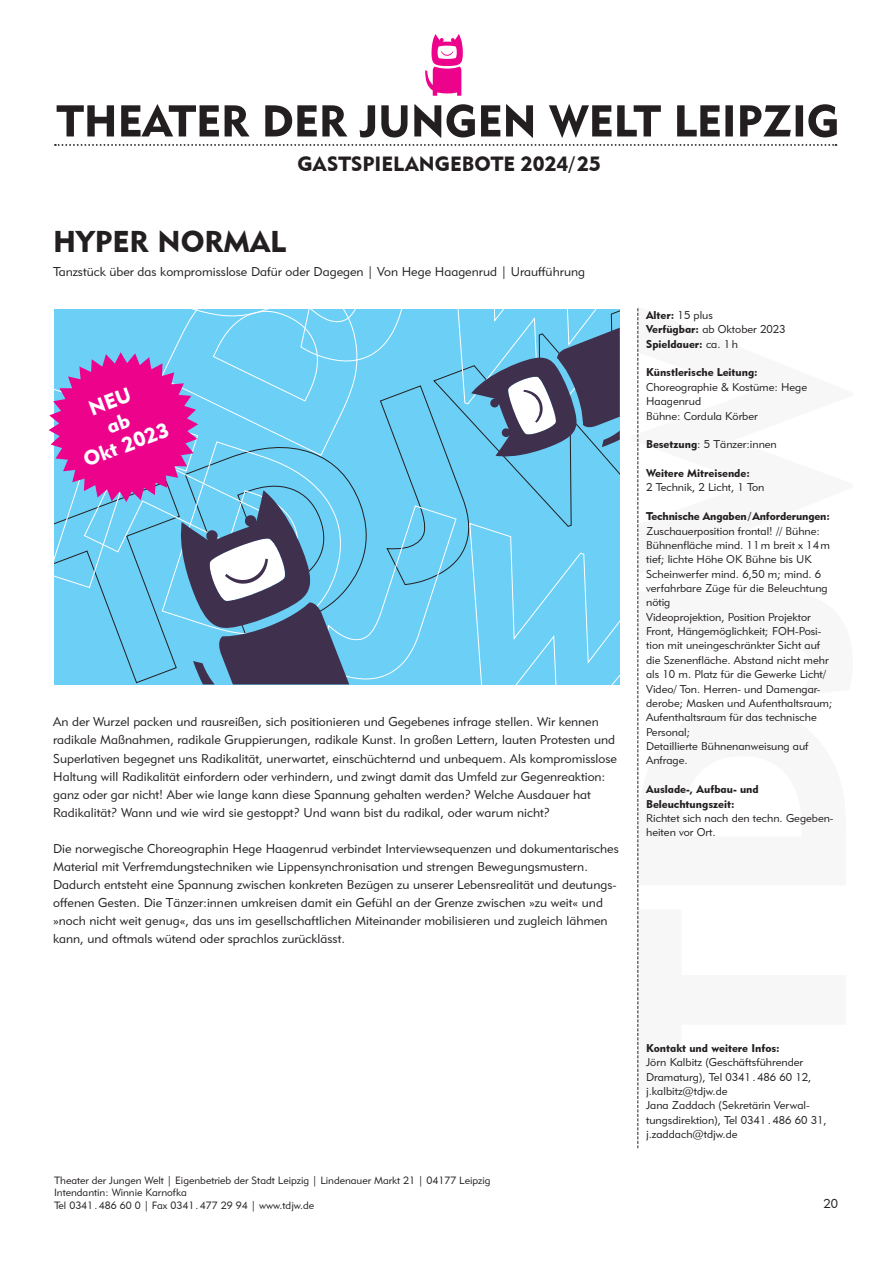
<style>
.page{position:relative;width:893px;height:1263px;background:#fff}
.page>*{position:absolute;margin:0;border:0;box-sizing:border-box;transform-origin:0 0}
.t1{font:30px "Geometric 415 BT Black A";color:#231f20}
.t2{font:21px/23.1px "Geometric 415 BT Black A";color:#fff;text-align:center}
.t3{font:20.55px "Geometric 415 BT Black A";color:#231f20}
.t4{font:12.75px/18px "Geometric 415 BT Lite A";color:#231f20}
.t5{font:11.25px/14.4px "Geometric 415 BT Lite A";color:#231f20}
.t6{font:11.25px/14.4px "Geometric 415 BT Black A";color:#231f20}
.t7{font:10.5px/12.6px "Geometric 415 BT Lite A";color:#231f20}
.s1{font-family:"Geometric 415 BT Lite A"}
.s2{font-family:"Geometric 415 BT Black A"}
</style>
<div class="page">
<svg style="left:55px;top:144px;width:781px;height:2px"></svg>
<svg style="left:425px;top:34px;width:38px;height:62px"></svg>
<svg style="left:57px;top:104px;width:780px;height:34px"></svg>
<svg style="left:637px;top:308px;width:1px;height:840px"></svg>
<div style="left:54px;top:309px;width:566px;height:79px;background:#6bcff6"></div>
<div style="left:349px;top:388px;width:271px;height:296px;background:#6bcff6"></div>
<svg style="left:471px;top:328px;width:149px;height:130px;background:#6489a7"></svg>
<svg style="left:49px;top:352px;width:300px;height:332px;background:#849acb"></svg>
<h3 class="t3" style="left:297px;top:152px;width:305px">GASTSPIELANGEBOTE 2024/25</h3>
<h1 class="t1" style="left:53px;top:224px;width:234px">HYPER NORMAL</h1>
<p class="t4" style="left:53px;top:263px;width:533px">Tanzstück über das kompromisslose Dafür oder Dagegen | Von Hege Haagenrud | Uraufführung</p>
<h2 class="t2" style="left:63px;top:406px;width:91px;rotate:-21deg">NEU<br>ab<br>Okt 2023</h2>
<p class="t4" style="left:53px;top:713px;width:565px">An der Wurzel packen und rausreißen, sich positionieren und Gegebenes infrage stellen. Wir kennen radikale Maßnahmen, radikale Gruppierungen, radikale Kunst. In großen Lettern, lauten Protesten und Superlativen begegnet uns Radikalität, unerwartet, einschüchternd und unbequem. Als kompromisslose Haltung will Radikalität einfordern oder verhindern, und zwingt damit das Umfeld zur Gegenreaktion: ganz oder gar nicht! Aber wie lange kann diese Spannung gehalten werden? Welche Ausdauer hat Radikalität? Wann und wie wird sie gestoppt? Und wann bist du radikal, oder warum nicht?</p>
<p class="t4" style="left:53px;top:839px;width:567px">Die norwegische Choreographin Hege Haagenrud verbindet Interviewsequenzen und dokumentarisches Material mit Verfremdungstechniken wie Lippensynchronisation und strengen Bewegungsmustern.<br>Dadurch entsteht eine Spannung zwischen konkreten Bezügen zu unserer Lebensrealität und deutungs&shy;offenen Gesten. Die Tänzer:innen umkreisen damit ein Gefühl an der Grenze zwischen »zu weit« und »noch nicht weit genug«, das uns im gesellschaftlichen Miteinander mobilisieren und zugleich lähmen kann, und oftmals wütend oder sprachlos zurücklässt.</p>
<p class="t6" style="left:646px;top:308px;width:68px">Alter: <span class="s1">15 plus</span></p>
<p class="t5" style="left:646px;top:322px;width:141px"><span class="s2">Verfügbar:</span> ab Oktober 2023</p>
<p class="t6" style="left:646px;top:336px;width:93px">Spieldauer: <span class="s1">ca. 1h</span></p>
<p class="t6" style="left:646px;top:365px;width:113px">Künstlerische Leitung:</p>
<p class="t5" style="left:646px;top:379px;width:163px">Choreographie &amp; Kostüme: Hege<br>Haagenrud<br>Bühne: Cordula Körber</p>
<p class="t5" style="left:646px;top:437px;width:132px"><span class="s2">Besetzung</span>: 5 Tänzer:innen</p>
<p class="t6" style="left:646px;top:466px;width:105px">Weitere Mitreisende:</p>
<p class="t5" style="left:646px;top:480px;width:120px">2 Technik, 2 Licht, 1 Ton</p>
<p class="t6" style="left:646px;top:509px;width:185px">Technische Angaben/Anforderungen:</p>
<p class="t5" style="left:646px;top:523px;width:188px">Zuschauerposition frontal! // Bühne:<br>Bühnenfläche mind. 11m breit x 14m tief; lichte Höhe OK Bühne bis UK<br>Scheinwerfer mind. 6,50 m; mind. 6 verfahrbare Züge für die Beleuchtung nötig<br>Videoprojektion, Position Projektor<br>Front, Hängemöglichkeit; FOH-Posi&shy;tion mit uneingeschränkter Sicht auf die Szenenfläche. Abstand nicht mehr als 10 m. Platz für die Gewerke Licht/<br>Video/ Ton. Herren- und Damengar&shy;derobe; Masken und Aufenthaltsraum;<br>Aufenthaltsraum für das technische<br>Personal;<br>Detaillierte Bühnenanweisung auf<br>Anfrage.</p>
<p class="t6" style="left:646px;top:782px;width:114px">Auslade-, Aufbau- und<br>Beleuchtungszeit:</p>
<p class="t5" style="left:646px;top:811px;width:189px">Richtet sich nach den techn. Gegeben&shy;heiten vor Ort.</p>
<p class="t7" style="left:54px;top:1173px;width:438px">Theater der Jungen Welt | Eigenbetrieb der Stadt Leipzig | Lindenauer Markt 21 | 04177 Leipzig<br>Intendantin: Winnie Karnofka<br>Tel 0341.486 60 0 | Fax 0341.477 29 94 | www.tdjw.de</p>
<p class="t6" style="left:646px;top:1040px;width:135px">Kontakt und weitere Infos:</p>
<p class="t5" style="left:646px;top:1055px;width:182px">Jörn Kalbitz (Geschäftsführender<br>Dramaturg), Tel 0341.486 60 12, j.kalbitz@tdjw.de<br>Jana Zaddach (Sekretärin Verwal&shy;tungsdirektion), Tel 0341.486 60 31, j.zaddach@tdjw.de</p>
<p class="t4" style="left:823px;top:1194px;width:16px">20</p>
</div>
